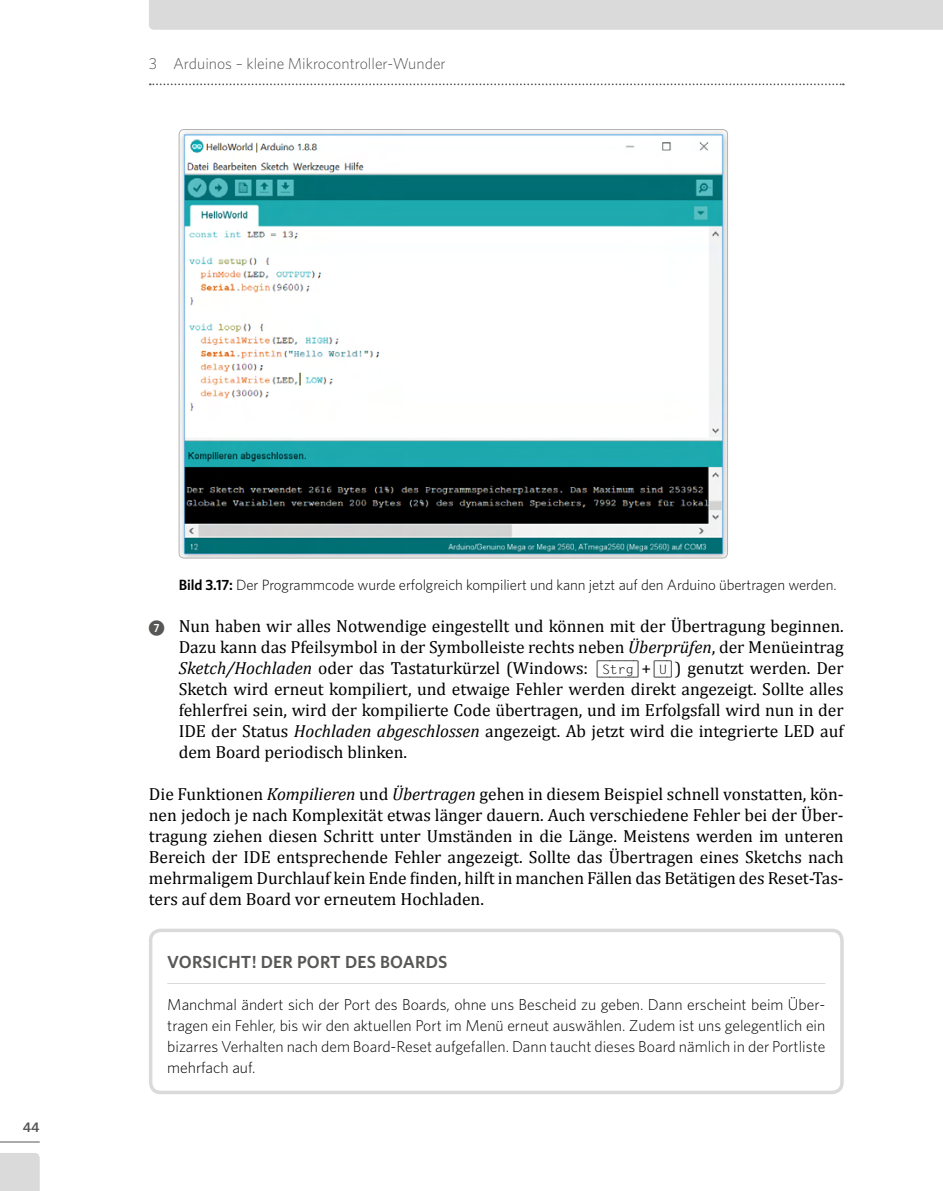
<style>
.page{position:relative;width:943px;height:1191px;background:#fff}
.page>*{position:absolute;margin:0;border:0;box-sizing:border-box;transform-origin:0 0}
.t1{font:17.5px/21px "Cambria";color:#000;text-align:justify}
.t2{font:600 17.5px "Whitney";letter-spacing:.01em;color:#575756}
.t3{font:300 15.75px/21px "Whitney";color:#000;text-align:justify}
.t4{font:300 15.75px "Whitney";color:#575756}
.t5{font:300 14.88px "Whitney";letter-spacing:-.005em;color:#000}
.t6{font:600 14px "Whitney";color:#575756}
.s1{font-weight:600}
.s2{font-family:"European Pi One";font-size:15.75px;color:#575756}
.s3{font-style:italic}
.s4{font-family:"Keyboard";font-size:15.75px}
</style>
<div class="page">
<hr style="left:0;top:1141px;width:40px;height:1px;background:#575756">
<div style="left:0;top:1153px;width:40px;height:38px;background:#dadada"></div>
<div style="left:149px;top:0;width:794px;height:30px;background:#dadada"></div>
<svg style="left:150px;top:83px;width:693px;height:2px"></svg>
<img style="left:179px;top:129px;width:548px;height:429px">
<hr style="left:167px;top:983px;width:658px;height:1px;background:#dadada">
<div style="left:149px;top:928px;width:694px;height:166px;border:4px solid #dadada;border-radius:10px"></div>
<p class="t4" style="left:149px;top:55px;width:298px">3 Arduinos – kleine Mikrocontroller-Wunder</p>
<p class="t6" style="left:23px;top:1118px;width:18px">44</p>
<p class="t5" style="left:179px;top:576px;width:659px"><span class="s1">Bild 3.17:</span> Der Programmcode wurde erfolgreich kompiliert und kann jetzt auf den Arduino übertragen werden.</p>
<p class="t1" style="left:179px;top:615px;width:666px;text-indent:-30px"><span class="s2">7</span> Nun haben wir alles Notwendige eingestellt und können mit der Übertragung beginnen.<br>Dazu kann das Pfeilsymbol in der Symbolleiste rechts neben <span class="s3">Überprüfen</span>, der Menüeintrag <span class="s3">Sketch/Hochladen</span> oder das Tastaturkürzel (Windows: <span class="s4">[Strg]</span>+<span class="s4">[U]</span>) genutzt werden. Der Sketch wird erneut kompiliert, und etwaige Fehler werden direkt angezeigt. Sollte alles fehlerfrei sein, wird der kompilierte Code übertragen, und im Erfolgsfall wird nun in der IDE der Status <span class="s3">Hochladen abgeschlossen</span> angezeigt. Ab jetzt wird die integrierte LED auf dem Board periodisch blinken.</p>
<p class="t1" style="left:149px;top:783px;width:696px">Die Funktionen <span class="s3">Kompilieren</span> und <span class="s3">Übertragen</span> gehen in diesem Beispiel schnell vonstatten, kön&shy;nen jedoch je nach Komplexität etwas länger dauern. Auch verschiedene Fehler bei der Über&shy;tragung ziehen diesen Schritt unter Umständen in die Länge. Meistens werden im unteren Bereich der IDE entsprechende Fehler angezeigt. Sollte das Übertragen eines Sketchs nach mehrmaligem Durchlauf kein Ende finden, hilft in manchen Fällen das Betätigen des Reset-Tas&shy;ters auf dem Board vor erneutem Hochladen.</p>
<p class="t2" style="left:167px;top:951px;width:282px">VORSICHT! DER PORT DES BOARDS</p>
<p class="t3" style="left:167px;top:994px;width:659px">Manchmal ändert sich der Port des Boards, ohne uns Bescheid zu geben. Dann erscheint beim Über&shy;tragen ein Fehler, bis wir den aktuellen Port im Menü erneut auswählen. Zudem ist uns gelegentlich ein bizarres Verhalten nach dem Board-Reset aufgefallen. Dann taucht dieses Board nämlich in der Portliste mehrfach auf.</p>
</div>
